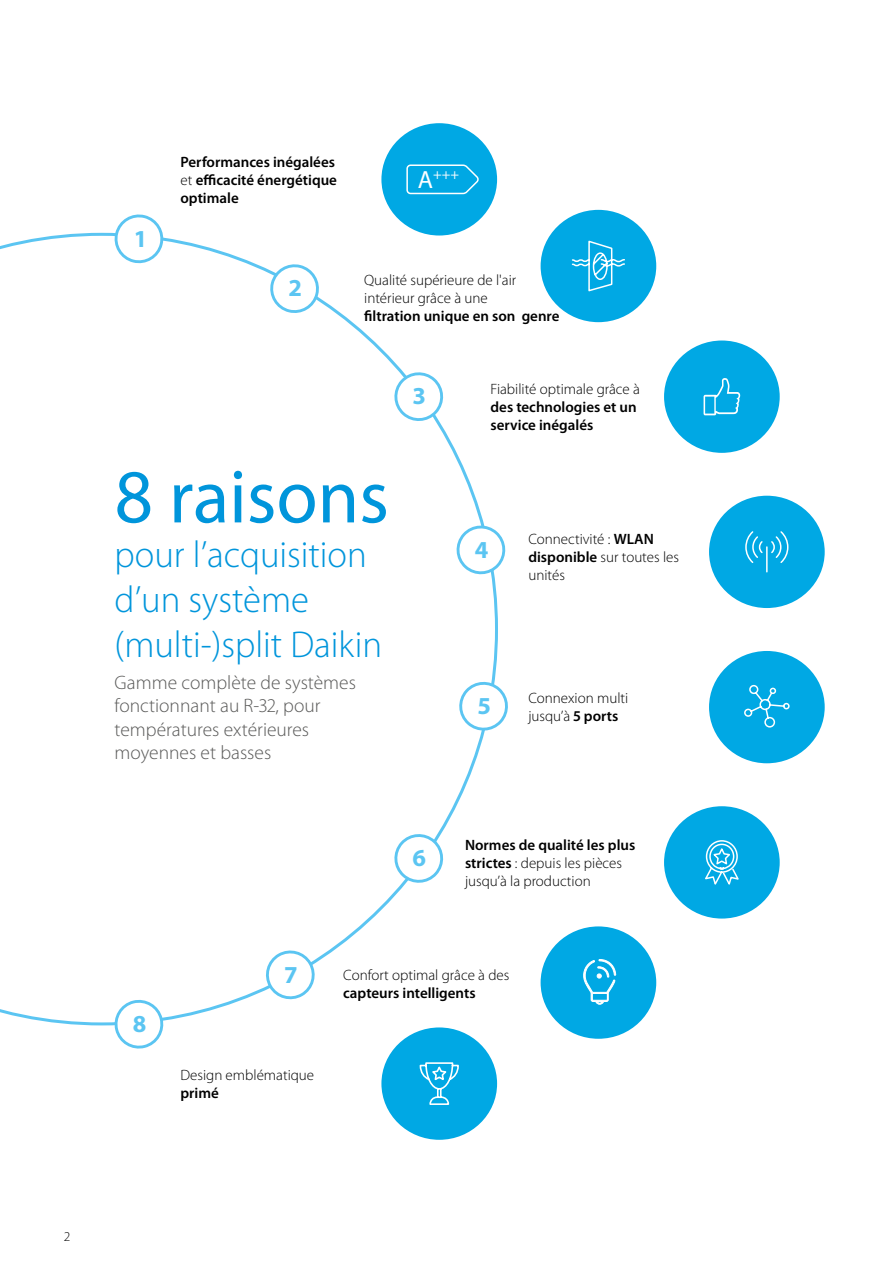
<style>
.page{position:relative;width:893px;height:1263px;background:#fff}
.page>*{position:absolute;margin:0;border:0;box-sizing:border-box;transform-origin:0 0}
.t1{font:76.5px "Myriad Pro";color:#0095db}
.t2{font:300 37.5px/45px "Myriad Pro";color:#0095db}
.t3{font:700 24.45px "Myriad Pro";color:#5bc5f2}
.t4{font:300 19.5px/23.4px "Myriad Pro";color:#5a5a59}
.t5{font:300 15px/18px "Myriad Pro";color:#000}
.t6{font:600 15px/18px "Myriad Pro";color:#000}
.t7{font:14.55px "Myriad Pro";color:#fff}
.t8{font:300 13.5px "Myriad Pro";color:#000}
.s1{font-weight:300}
.s2{font-size:24.9px}
.s3{font-weight:600}
</style>
<div class="page">
<div style="left:379px;top:121px;width:120px;height:117px;background:#00a8e4;border-radius:50%"></div>
<div style="left:377px;top:119px;width:125px;height:121px;border:4px solid #fff;border-radius:50%"></div>
<div style="left:538px;top:208px;width:120px;height:116px;background:#00a8e4;border-radius:50%"></div>
<div style="left:536px;top:205px;width:125px;height:122px;border:4px solid #fff;border-radius:50%"></div>
<div style="left:662px;top:338px;width:120px;height:117px;background:#00a8e4;border-radius:50%"></div>
<div style="left:659px;top:336px;width:125px;height:121px;border:4px solid #fff;border-radius:50%"></div>
<div style="left:707px;top:493px;width:120px;height:117px;background:#00a8e4;border-radius:50%"></div>
<div style="left:704px;top:491px;width:125px;height:121px;border:4px solid #fff;border-radius:50%"></div>
<div style="left:707px;top:649px;width:120px;height:116px;background:#00a8e4;border-radius:50%"></div>
<div style="left:704px;top:646px;width:125px;height:122px;border:4px solid #fff;border-radius:50%"></div>
<div style="left:662px;top:804px;width:120px;height:117px;background:#00a8e4;border-radius:50%"></div>
<div style="left:659px;top:802px;width:125px;height:121px;border:4px solid #fff;border-radius:50%"></div>
<div style="left:538px;top:924px;width:120px;height:117px;background:#00a8e4;border-radius:50%"></div>
<div style="left:536px;top:922px;width:125px;height:121px;border:4px solid #fff;border-radius:50%"></div>
<div style="left:379px;top:1025px;width:120px;height:117px;background:#00a8e4;border-radius:50%"></div>
<div style="left:377px;top:1023px;width:125px;height:121px;border:4px solid #fff;border-radius:50%"></div>
<svg style="left:745px;top:531px;width:44px;height:42px"></svg>
<svg style="left:419px;top:1062px;width:40px;height:43px"></svg>
<svg style="left:571px;top:240px;width:54px;height:52px"></svg>
<svg style="left:705px;top:840px;width:34px;height:45px"></svg>
<svg style="left:744px;top:684px;width:46px;height:44px"></svg>
<svg style="left:704px;top:378px;width:36px;height:37px"></svg>
<svg style="left:406px;top:164px;width:73px;height:31px"></svg>
<svg style="left:0;top:233px;width:498px;height:792px"></svg>
<svg style="left:110px;top:214px;width:58px;height:51px"></svg>
<svg style="left:266px;top:260px;width:57px;height:54px"></svg>
<svg style="left:114px;top:999px;width:50px;height:50px"></svg>
<svg style="left:264px;top:948px;width:52px;height:53px"></svg>
<svg style="left:389px;top:829px;width:55px;height:59px"></svg>
<svg style="left:454px;top:677px;width:54px;height:59px"></svg>
<svg style="left:451px;top:520px;width:55px;height:59px"></svg>
<svg style="left:389px;top:367px;width:55px;height:59px"></svg>
<svg style="left:583px;top:959px;width:33px;height:46px"></svg>
<h3 class="t3" style="left:134px;top:222px;width:15px">1</h3>
<p class="t6" style="left:180px;top:153px;width:158px">Performances inégalées <span class="s1">et</span> efficacité énergétique optimale</p>
<h3 class="t3" style="left:288px;top:272px;width:15px">2</h3>
<p class="t7" style="left:418px;top:166px;width:43px"><span class="s2">A</span>+++</p>
<p class="t5" style="left:364px;top:271px;width:154px">Qualité supérieure de l'air intérieur grâce à une</p>
<p class="t6" style="left:364px;top:306px;width:197px">filtration unique en son genre</p>
<h3 class="t3" style="left:412px;top:380px;width:15px">3</h3>
<p class="t5" style="left:491px;top:380px;width:151px">Fiabilité optimale grâce à</p>
<p class="t6" style="left:491px;top:397px;width:148px">des technologies et un service inégalés</p>
<h1 class="t1" style="left:115px;top:450px;width:276px">8 raisons</h1>
<h2 class="t2" style="left:115px;top:533px;width:269px">pour l’acquisition d’un système (multi-)split Daikin</h2>
<p class="t5" style="left:528px;top:530px;width:152px">Connectivité : <span class="s3">WLAN disponible</span> sur toutes les unités</p>
<h3 class="t3" style="left:475px;top:533px;width:15px">4</h3>
<h3 class="t4" style="left:115px;top:671px;width:243px">Gamme complète de systèmes fonctionnant au R-32, pour températures extérieures moyennes et basses</h3>
<h3 class="t3" style="left:477px;top:690px;width:15px">5</h3>
<p class="t5" style="left:528px;top:689px;width:101px">Connexion multi jusqu’à <span class="s3">5 ports</span></p>
<h3 class="t3" style="left:412px;top:842px;width:15px">6</h3>
<p class="t5" style="left:465px;top:836px;width:172px"><span class="s3">Normes de qualité les plus strictes</span> : depuis les pièces jusqu’à la production</p>
<h3 class="t3" style="left:133px;top:1008px;width:15px">8</h3>
<h3 class="t3" style="left:284px;top:958px;width:15px">7</h3>
<p class="t5" style="left:180px;top:1066px;width:135px">Design emblématique</p>
<p class="t6" style="left:180px;top:1084px;width:40px">primé</p>
<p class="t5" style="left:343px;top:966px;width:168px">Confort optimal grâce à des</p>
<p class="t6" style="left:343px;top:984px;width:134px">capteurs intelligents</p>
<p class="t8" style="left:64px;top:1229px;width:8px">2</p>
</div>
